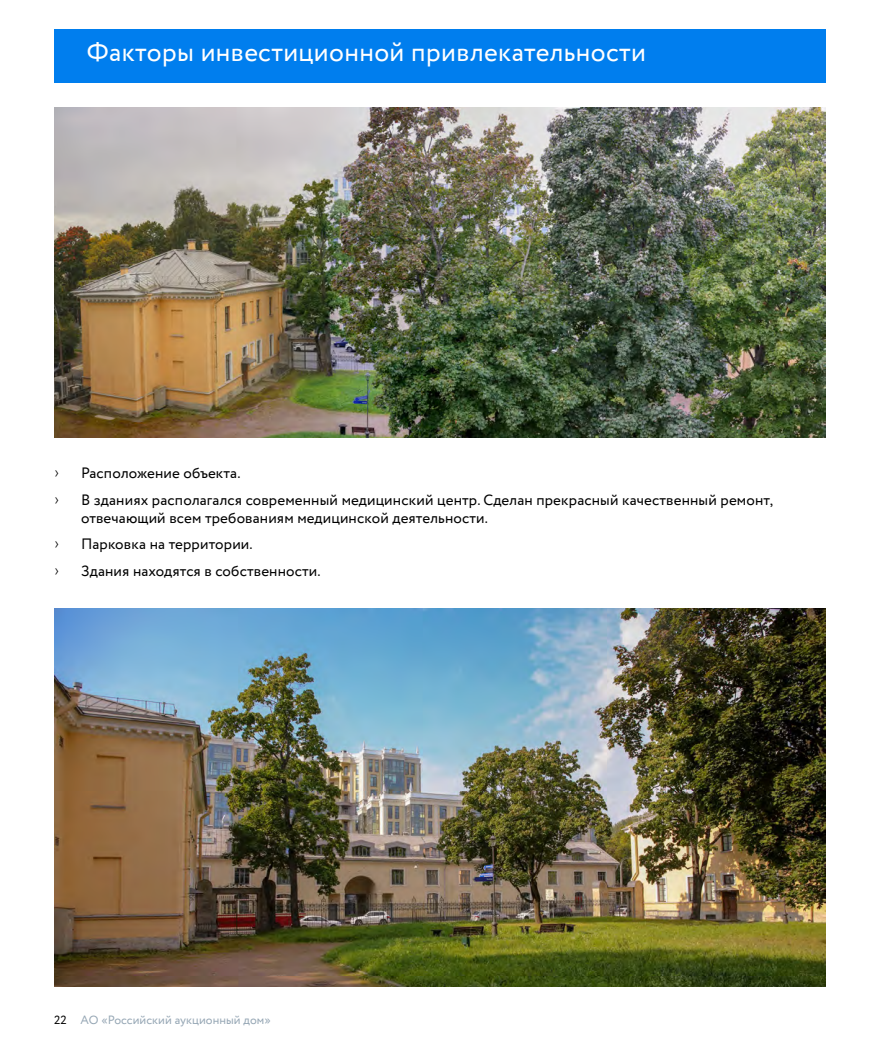
<style>
.page{position:relative;width:893px;height:1063px;background:#fff}
.page>*{position:absolute;margin:0;border:0;box-sizing:border-box;transform-origin:0 0}
.text_basic{font:27px "Circe";letter-spacing:.015em;color:#fff}
.t1{font:15px/18px "Circe";letter-spacing:.01em;color:#000}
.t2{font:15px "Free Set C";color:#000}
.t3{font:12px "Circe";letter-spacing:.005em;color:#96a7b5}
.s1{color:#000}
</style>
<div class="page">
<div style="left:54px;top:30px;width:772px;height:53px;background:#007eee"></div>
<img style="left:54px;top:107px;width:771px;height:331px">
<img style="left:54px;top:608px;width:771px;height:378px">
<p class="text_basic" style="left:87px;top:34px;width:561px">Факторы инвестиционной привлекательности</p>
<p class="t2" style="left:54px;top:465px;width:6px">x</p>
<p class="t1" style="left:81px;top:464px;width:161px">Расположение объекта.</p>
<p class="t2" style="left:54px;top:491px;width:6px">x</p>
<p class="t1" style="left:81px;top:491px;width:694px">В зданиях располагался современный медицинский центр. Сделан прекрасный качественный ремонт, отвечающий всем требованиям медицинской деятельности.</p>
<p class="t2" style="left:54px;top:536px;width:6px">x</p>
<p class="t1" style="left:81px;top:535px;width:173px">Парковка на территории.</p>
<p class="t2" style="left:54px;top:562px;width:6px">x</p>
<p class="t1" style="left:81px;top:562px;width:241px">Здания находятся в собственности.</p>
<p class="t3" style="left:54px;top:1012px;width:218px"><span class="s1">22</span> АО «Российский аукционный дом»</p>
</div>
